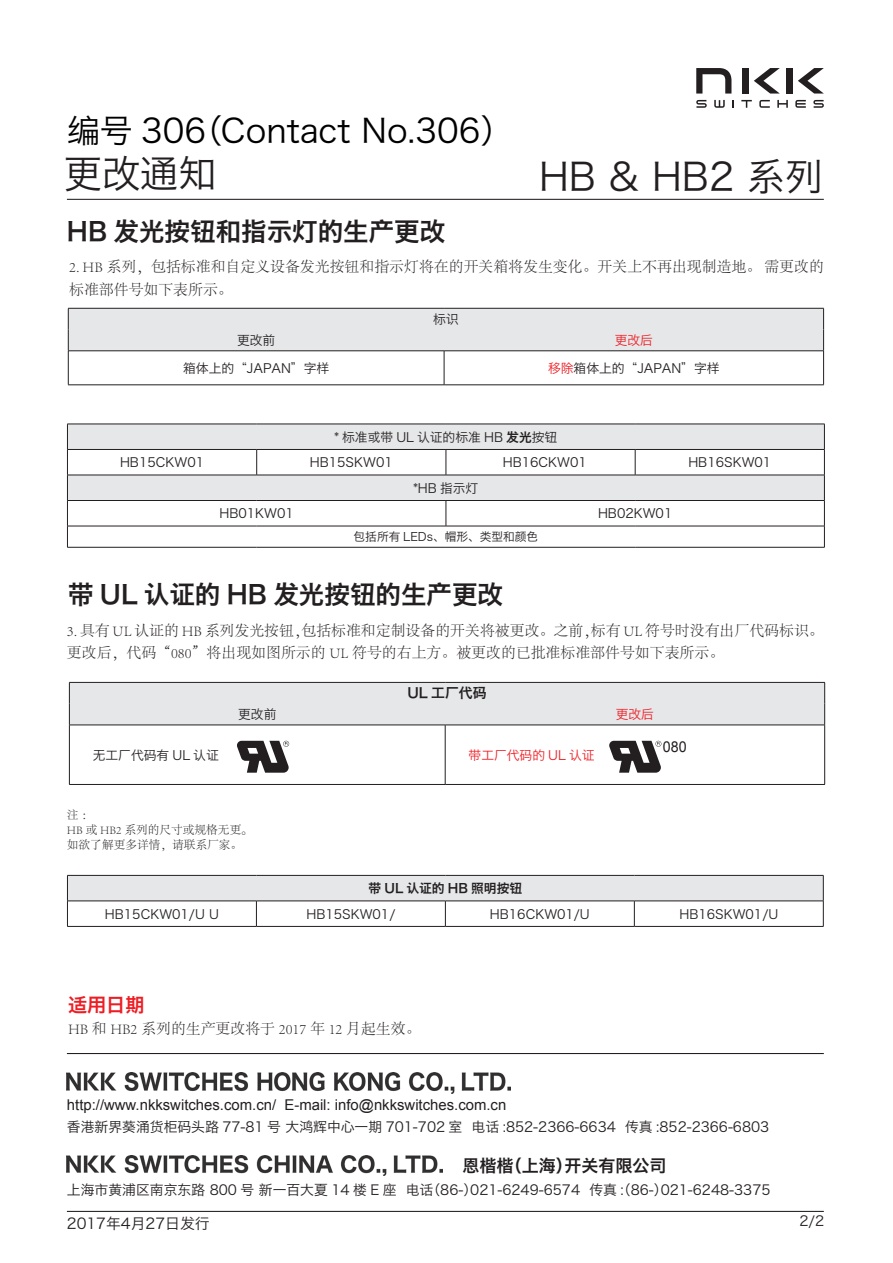
<style>
.page{position:relative;width:893px;height:1263px;background:#fff}
.page>*{position:absolute;margin:0;border:0;box-sizing:border-box;transform-origin:0 0}
.t1{font:38.25px "Hiragino Sans GB W3";color:#231f20}
.t2{font:33px "Hiragino Sans GB W3";color:#000}
.t3{font:25.5px "Hiragino Sans GB W6";color:#231f20}
.t4{font:19.2px "Hiragino Sans GB W6";color:#ee1d23}
.t5{font:16.95px "Hiragino Sans GB W6";color:#231f20}
.t6{font:15px "Arial";color:#231f20;scale:.95 1}
.t7{font:300 14.85px/22.4px "Adobe Song Std";color:#231f20}
.t8{font:14.85px "Arial";color:#231f20}
.t9{font:14.85px "Hiragino Sans GB W3";color:#231f20}
.t10{font:13.8px "Hiragino Sans GB W3";color:#231f20}
.t11{font:13.8px "Hiragino Sans GB W6";color:#231f20}
.t12{font:12.75px "Hiragino Sans GB W3";color:#231f20}
.t13{font:12.75px "Hiragino Sans GB W3";color:#ee1d23}
.t14{font:12.75px "Hiragino Sans GB W6";color:#231f20}
.t15{font:300 11.7px/14.9px "Adobe Song Std";color:#231f20}
.t16{font:11.7px "Hiragino Sans GB W3";color:#231f20}
.s1{color:#ee1d23}
.s2{font-family:"Hiragino Sans GB W6"}
.s3{font-family:"Koz Min Pro";font-weight:400}
</style>
<div class="page">
<hr style="left:67px;top:1211px;width:757px;height:1px;background:#231f20">
<hr style="left:67px;top:1053px;width:757px;height:1px;background:#231f20">
<img style="left:67px;top:1072px;width:443px;height:21px">
<img style="left:67px;top:1155px;width:375px;height:21px">
<svg style="left:696px;top:68px;width:35px;height:26px"></svg>
<div style="left:787px;top:68px;width:6px;height:26px;background:#231f20"></div>
<div style="left:743px;top:68px;width:6px;height:26px;background:#231f20"></div>
<svg style="left:754px;top:68px;width:26px;height:26px"></svg>
<svg style="left:798px;top:68px;width:26px;height:26px"></svg>
<svg style="left:732px;top:100px;width:2px;height:8px"></svg>
<svg style="left:696px;top:100px;width:11px;height:8px"></svg>
<svg style="left:813px;top:100px;width:11px;height:8px"></svg>
<svg style="left:777px;top:100px;width:11px;height:8px"></svg>
<svg style="left:795px;top:100px;width:11px;height:8px"></svg>
<svg style="left:759px;top:100px;width:11px;height:8px"></svg>
<svg style="left:741px;top:100px;width:11px;height:8px"></svg>
<svg style="left:714px;top:100px;width:11px;height:8px"></svg>
<hr style="left:67px;top:199px;width:757px;height:1px;background:#231f20">
<div style="left:68px;top:308px;width:756px;height:43px;background:#e6e7e9"></div>
<hr style="left:68px;top:351px;width:376px;height:1px;background:#231f20">
<hr style="left:68px;top:351px;width:1px;height:34px;background:#231f20">
<hr style="left:444px;top:351px;width:380px;height:1px;background:#231f20">
<hr style="left:444px;top:351px;width:1px;height:34px;background:#231f20">
<hr style="left:823px;top:351px;width:1px;height:34px;background:#231f20">
<hr style="left:68px;top:385px;width:376px;height:1px;background:#231f20">
<hr style="left:444px;top:385px;width:380px;height:1px;background:#231f20">
<div style="left:67px;top:424px;width:757px;height:25px;background:#e6e7e9"></div>
<div style="left:67px;top:475px;width:757px;height:25px;background:#e6e7e9"></div>
<hr style="left:67px;top:424px;width:190px;height:1px;background:#231f20">
<hr style="left:257px;top:424px;width:189px;height:1px;background:#231f20">
<hr style="left:446px;top:424px;width:189px;height:1px;background:#231f20">
<hr style="left:635px;top:424px;width:190px;height:1px;background:#231f20">
<hr style="left:67px;top:449px;width:190px;height:1px;background:#231f20">
<hr style="left:257px;top:449px;width:189px;height:1px;background:#231f20">
<svg style="left:256px;top:450px;width:1px;height:25px"></svg>
<hr style="left:446px;top:449px;width:189px;height:1px;background:#231f20">
<svg style="left:446px;top:450px;width:1px;height:25px"></svg>
<hr style="left:635px;top:449px;width:190px;height:1px;background:#231f20">
<svg style="left:635px;top:450px;width:1px;height:25px"></svg>
<hr style="left:67px;top:475px;width:190px;height:1px;background:#231f20">
<hr style="left:257px;top:475px;width:189px;height:1px;background:#231f20">
<hr style="left:446px;top:475px;width:189px;height:1px;background:#231f20">
<hr style="left:635px;top:475px;width:190px;height:1px;background:#231f20">
<hr style="left:67px;top:500px;width:190px;height:1px;background:#231f20">
<hr style="left:257px;top:500px;width:189px;height:1px;background:#231f20">
<hr style="left:446px;top:500px;width:189px;height:1px;background:#231f20">
<svg style="left:446px;top:501px;width:1px;height:25px"></svg>
<hr style="left:635px;top:500px;width:190px;height:1px;background:#231f20">
<hr style="left:67px;top:526px;width:190px;height:1px;background:#231f20">
<svg style="left:67px;top:424px;width:1px;height:123px"></svg>
<hr style="left:257px;top:526px;width:189px;height:1px;background:#231f20">
<hr style="left:446px;top:526px;width:189px;height:1px;background:#231f20">
<hr style="left:635px;top:526px;width:190px;height:1px;background:#231f20">
<svg style="left:824px;top:424px;width:1px;height:123px"></svg>
<hr style="left:67px;top:547px;width:190px;height:1px;background:#231f20">
<hr style="left:257px;top:547px;width:189px;height:1px;background:#231f20">
<hr style="left:446px;top:547px;width:189px;height:1px;background:#231f20">
<hr style="left:635px;top:547px;width:190px;height:1px;background:#231f20">
<div style="left:69px;top:682px;width:756px;height:43px;background:#e6e7e9"></div>
<hr style="left:69px;top:725px;width:376px;height:1px;background:#231f20">
<hr style="left:69px;top:725px;width:1px;height:59px;background:#231f20">
<hr style="left:445px;top:725px;width:380px;height:1px;background:#231f20">
<hr style="left:445px;top:725px;width:1px;height:59px;background:#231f20">
<hr style="left:824px;top:725px;width:1px;height:59px;background:#231f20">
<hr style="left:69px;top:784px;width:376px;height:1px;background:#231f20">
<hr style="left:445px;top:784px;width:380px;height:1px;background:#231f20">
<svg style="left:237px;top:741px;width:52px;height:32px"></svg>
<svg style="left:609px;top:741px;width:52px;height:32px"></svg>
<div style="left:67px;top:875px;width:756px;height:26px;background:#e6e7e9"></div>
<hr style="left:67px;top:875px;width:189px;height:1px;background:#231f20">
<hr style="left:256px;top:875px;width:189px;height:1px;background:#231f20">
<hr style="left:445px;top:875px;width:189px;height:1px;background:#231f20">
<hr style="left:634px;top:875px;width:189px;height:1px;background:#231f20">
<hr style="left:67px;top:901px;width:189px;height:1px;background:#231f20">
<svg style="left:67px;top:875px;width:1px;height:51px"></svg>
<hr style="left:256px;top:901px;width:189px;height:1px;background:#231f20">
<svg style="left:256px;top:901px;width:1px;height:25px"></svg>
<hr style="left:445px;top:901px;width:189px;height:1px;background:#231f20">
<svg style="left:445px;top:901px;width:1px;height:25px"></svg>
<hr style="left:634px;top:901px;width:189px;height:1px;background:#231f20">
<svg style="left:634px;top:901px;width:1px;height:25px"></svg>
<svg style="left:823px;top:875px;width:1px;height:51px"></svg>
<hr style="left:67px;top:926px;width:189px;height:1px;background:#231f20">
<hr style="left:256px;top:926px;width:189px;height:1px;background:#231f20">
<hr style="left:445px;top:926px;width:189px;height:1px;background:#231f20">
<hr style="left:634px;top:926px;width:189px;height:1px;background:#231f20">
<h2 class="t2" style="left:67px;top:110px;width:448px">编号 306（Contact No.306）</h2>
<h1 class="t1" style="left:64px;top:150px;width:155px">更改通知</h1>
<h3 class="t3" style="left:67px;top:214px;width:380px">HB 发光按钮和指示灯的生产更改</h3>
<h1 class="t1" style="left:539px;top:153px;width:286px">HB &amp; HB2 系列</h1>
<p class="t7" style="left:69px;top:256px;width:756px">2. HB 系列，包括标准和自定义设备发光按钮和指示灯将在的开关箱将发生变化。开关上不再出现制造地。 需更改的标准部件号如下表所示。</p>
<p class="t12" style="left:433px;top:311px;width:27px">标识</p>
<p class="t12" style="left:237px;top:332px;width:40px">更改前</p>
<p class="t13" style="left:615px;top:332px;width:40px">更改后</p>
<p class="t12" style="left:183px;top:360px;width:147px">箱体上的“JAPAN”字样</p>
<p class="t12" style="left:548px;top:360px;width:173px"><span class="s1">移除</span>箱体上的“JAPAN”字样</p>
<p class="t12" style="left:335px;top:429px;width:224px">* 标准或带 UL 认证的标准 HB <span class="s2">发光</span>按钮</p>
<p class="t12" style="left:120px;top:454px;width:86px">HB15CKW01</p>
<p class="t12" style="left:310px;top:454px;width:84px">HB15SKW01</p>
<p class="t12" style="left:503px;top:454px;width:86px">HB16CKW01</p>
<p class="t12" style="left:688px;top:454px;width:84px">HB16SKW01</p>
<p class="t12" style="left:413px;top:480px;width:66px">*HB 指示灯</p>
<p class="t12" style="left:220px;top:505px;width:76px">HB01KW01</p>
<p class="t12" style="left:598px;top:505px;width:76px">HB02KW01</p>
<p class="t16" style="left:354px;top:529px;width:186px">包括所有 LEDs、帽形、类型和颜色</p>
<h3 class="t3" style="left:68px;top:578px;width:437px">带 UL 认证的 HB 发光按钮的生产更改</h3>
<p class="t7" style="left:67px;top:620px;width:758px">3. 具有 UL 认证的 HB 系列发光按钮，包括标准和定制设备的开关将被更改。 之前，标有 UL 符号时没有出厂代码标识。更改后，代码“080”将出现如图所示的 UL 符号的右上方。被更改的已批准标准部件号如下表所示。</p>
<p class="t11" style="left:407px;top:684px;width:81px">UL 工厂代码</p>
<p class="t12" style="left:238px;top:706px;width:40px">更改前</p>
<p class="t13" style="left:616px;top:706px;width:40px">更改后</p>
<p class="t12" style="left:93px;top:747px;width:127px">无工厂代码有 UL 认证</p>
<p class="t13" style="left:469px;top:747px;width:127px">带工厂代码的 UL 认证</p>
<p class="t6" style="left:663px;top:736px;width:27px">080</p>
<p class="t15" style="left:67px;top:808px;width:188px">注：<br>HB 或 HB2 系列的尺寸或规格无更<span class="s3">。</span>如欲了解更多详情，请联系厂家。</p>
<p class="t14" style="left:368px;top:880px;width:155px">带 UL 认证的 HB 照明按钮</p>
<p class="t12" style="left:105px;top:906px;width:116px">HB15CKW01/U U</p>
<p class="t12" style="left:306px;top:906px;width:90px">HB15SKW01/</p>
<p class="t12" style="left:490px;top:906px;width:101px">HB16CKW01/U</p>
<p class="t12" style="left:679px;top:906px;width:100px">HB16SKW01/U</p>
<p class="t4" style="left:68px;top:992px;width:78px">适用日期</p>
<p class="t7" style="left:68px;top:1017px;width:354px">HB 和 HB2 系列的生产更改将于 2017 年 12 月起生效。</p>
<p class="t8" style="left:67px;top:1095px;width:441px">http://www.nkkswitches.com.cn/ E-mail: info@nkkswitches.com.cn</p>
<p class="t10" style="left:67px;top:1118px;width:704px">香港新界葵涌货柜码头路 77-81 号 大鸿辉中心一期 701-702 室 电话 :852-2366-6634 传真 :852-2366-6803</p>
<p class="t5" style="left:462px;top:1155px;width:206px">恩楷楷（上海）开关有限公司</p>
<p class="t10" style="left:67px;top:1181px;width:705px">上海市黄浦区南京东路 800 号 新一百大夏 14 楼 E 座 电话（86-）021-6249-6574 传真 :（86-）021-6248-3375</p>
<p class="t9" style="left:67px;top:1214px;width:144px">2017年4月27日发行</p>
<p class="t10" style="left:799px;top:1212px;width:26px">2/2</p>
</div>
